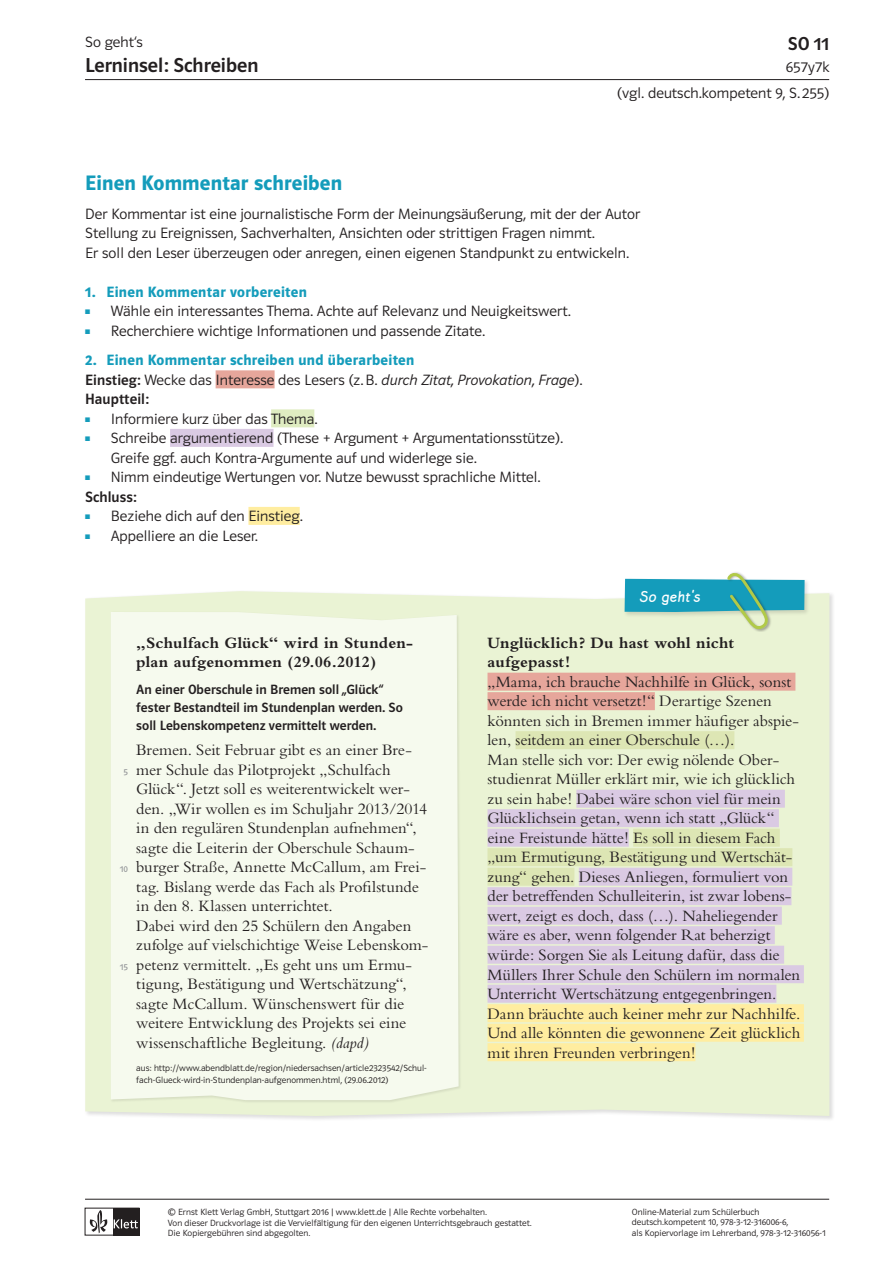
<style>
.page{position:relative;width:893px;height:1263px;background:#fff}
.page>*{position:absolute;margin:0;border:0;box-sizing:border-box;transform-origin:0 0}
.t1{font:21px "Polo ST11 K Hfett";letter-spacing:.01em;color:#149cbb}
.t2{font:20.25px "Polo ST11 K Krftg";color:#231f20}
.t3{font:18.75px "Polo ST11 K Krftg";color:#231f20}
.t4{font:16.5px/19.5px "Bembo";letter-spacing:-.005em;color:#231f20}
.t5{font:700 16.5px/19.5px "Bembo";letter-spacing:.01em;color:#231f20}
.t6{font:700 16.5px "Lemme Script";letter-spacing:.04em;color:#fff}
.t7{font:15px/19.5px "Polo ST11 K Leicht";letter-spacing:.005em;color:#231f20}
.t8{font:15px "Polo ST11 K Hfett";letter-spacing:.02em;color:#149cbb}
.t9{font:15px "Polo ST11 K Krftg";letter-spacing:.005em;color:#231f20}
.t10{font:13.5px/18px "Polo ST11 K Krftg";letter-spacing:.005em;color:#231f20}
.t11{font:9px/10.5px "Polo ST11 K Leicht";letter-spacing:.005em;color:#231f20}
.t12{font:9px "Polo ST11 K Buch";color:#939598}
.s1{color:#149cbb}
.s2{font-family:"Polo ST11 K Krftg"}
.s3{font-family:"Polo ST11 K Leicht Kursiv"}
.s4{font-style:italic}
</style>
<div class="page">
<div style="left:112px;top:1208px;width:27px;height:27px;background:#231f20"></div>
<svg style="left:114px;top:1219px;width:23px;height:9px"></svg>
<svg style="left:90px;top:1210px;width:17px;height:23px"></svg>
<div style="left:85px;top:1208px;width:54px;height:27px;border:1px solid #231f20"></div>
<hr style="left:85px;top:79px;width:744px;height:1px;background:#231f20">
<hr style="left:85px;top:1199px;width:744px;height:1px;background:#231f20">
<div style="left:216px;top:370px;width:59px;height:18px;background:#e6a69b"></div>
<div style="left:271px;top:409px;width:43px;height:18px;background:#dfecc1"></div>
<div style="left:170px;top:429px;width:104px;height:18px;background:#dacae3"></div>
<div style="left:248px;top:507px;width:52px;height:18px;background:#ffeda0"></div>
<div style="left:84px;top:590px;width:751px;height:531px;background:#231f20;opacity:.15"></div>
<svg style="left:85px;top:591px;width:744px;height:525px;background:#eaf2d4"></svg>
<div style="left:111px;top:612px;width:348px;height:488px;background:#f6faee"></div>
<div style="left:487px;top:673px;width:308px;height:18px;background:#e6a69b"></div>
<div style="left:487px;top:692px;width:168px;height:18px;background:#e6a69b"></div>
<div style="left:515px;top:731px;width:219px;height:18px;background:#dde6b4"></div>
<div style="left:576px;top:790px;width:209px;height:18px;background:#dacae3"></div>
<div style="left:487px;top:809px;width:292px;height:18px;background:#dacae3"></div>
<div style="left:487px;top:829px;width:142px;height:18px;background:#dacae3"></div>
<div style="left:633px;top:829px;width:147px;height:18px;background:#dde6b4"></div>
<div style="left:487px;top:848px;width:305px;height:18px;background:#dde6b4"></div>
<div style="left:487px;top:868px;width:87px;height:18px;background:#dde6b4"></div>
<div style="left:579px;top:868px;width:213px;height:18px;background:#dacae3"></div>
<div style="left:487px;top:887px;width:304px;height:18px;background:#dacae3"></div>
<div style="left:487px;top:907px;width:295px;height:18px;background:#dacae3"></div>
<div style="left:487px;top:926px;width:288px;height:18px;background:#dacae3"></div>
<div style="left:487px;top:946px;width:297px;height:18px;background:#dacae3"></div>
<div style="left:487px;top:965px;width:317px;height:18px;background:#dacae3"></div>
<div style="left:487px;top:985px;width:289px;height:18px;background:#dacae3"></div>
<div style="left:487px;top:1004px;width:317px;height:18px;background:#ffeda0"></div>
<div style="left:487px;top:1024px;width:317px;height:18px;background:#ffeda0"></div>
<div style="left:487px;top:1043px;width:208px;height:18px;background:#ffeda0"></div>
<div style="left:623px;top:577px;width:187px;height:41px;background:#231f20;opacity:.15"></div>
<div style="left:727px;top:572px;width:45px;height:60px;background:#231f20;opacity:.4"></div>
<svg style="left:625px;top:573px;width:180px;height:57px;background:#74c1c3"></svg>
<p class="t7" style="left:85px;top:32px;width:59px">So geht‘s</p>
<p class="t3" style="left:788px;top:33px;width:43px">SO 11</p>
<p class="t2" style="left:85px;top:54px;width:175px">Lerninsel: Schreiben</p>
<p class="t7" style="left:786px;top:58px;width:45px">657y7k</p>
<p class="t7" style="left:617px;top:83px;width:213px">(vgl. deutsch.kompetent 9, S. 255)</p>
<p class="t1" style="left:85px;top:171px;width:259px">Einen Kommentar schreiben</p>
<p class="t7" style="left:85px;top:204px;width:556px">Der Kommentar ist eine journalistische Form der Meinungsäußerung, mit der der Autor<br>Stellung zu Ereignissen, Sachverhalten, Ansichten oder strittigen Fragen nimmt.<br>Er soll den Leser überzeugen oder anregen, einen eigenen Standpunkt zu entwickeln.</p>
<p class="t8" style="left:85px;top:283px;width:223px">1. Einen Kommentar vorbereiten</p>
<p class="t7" style="left:85px;top:302px;width:487px"><span class="s1">■</span> Wähle ein interessantes Thema. Achte auf Relevanz und Neuigkeitswert.</p>
<p class="t7" style="left:85px;top:321px;width:401px"><span class="s1">■</span> Recherchiere wichtige Informationen und passende Zitate.</p>
<p class="t8" style="left:85px;top:352px;width:331px">2. Einen Kommentar schreiben und überarbeiten</p>
<p class="t7" style="left:85px;top:370px;width:499px"><span class="s2">Einstieg:</span> Wecke das Interesse des Lesers (z.B. <span class="s3">durch Zitat, Provokation, Frage</span>).</p>
<p class="t9" style="left:85px;top:391px;width:65px">Hauptteil:</p>
<p class="t7" style="left:85px;top:409px;width:234px"><span class="s1">■</span> Informiere kurz über das Thema.</p>
<p class="t7" style="left:111px;top:428px;width:454px;text-indent:-26px"><span class="s1">■</span> Schreibe argumentierend (These + Argument + Argumentationsstütze).<br>Greife ggf. auch Kontra-Argumente auf und widerlege sie.</p>
<p class="t7" style="left:85px;top:467px;width:457px"><span class="s1">■</span> Nimm eindeutige Wertungen vor. Nutze bewusst sprachliche Mittel.</p>
<p class="t9" style="left:85px;top:488px;width:53px">Schluss:</p>
<p class="t7" style="left:85px;top:506px;width:219px"><span class="s1">■</span> Beziehe dich auf den Einstieg.</p>
<p class="t7" style="left:85px;top:526px;width:174px"><span class="s1">■</span> Appelliere an die Leser.</p>
<p class="t12" style="left:123px;top:767px;width:6px">5</p>
<p class="t12" style="left:120px;top:864px;width:10px">10</p>
<p class="t12" style="left:120px;top:962px;width:10px">15</p>
<p class="t5" style="left:136px;top:633px;width:278px">„Schulfach Glück“ wird in Stunden&shy;plan aufgenommen (29.06.2012)</p>
<p class="t10" style="left:136px;top:680px;width:268px">An einer Oberschule in Bremen soll „Glück“ fester Bestandteil im Stundenplan werden. So soll Lebenskompetenz vermittelt werden.</p>
<p class="t4" style="left:136px;top:740px;width:294px">Bremen. Seit Februar gibt es an einer Bre&shy;mer Schule das Pilotprojekt „Schulfach Glück“. Jetzt soll es weiterentwickelt wer&shy;den. „Wir wollen es im Schuljahr 2013/2014 in den regulären Stundenplan aufnehmen“, sagte die Leiterin der Oberschule Schaum&shy;burger Straße, Annette McCallum, am Frei&shy;tag. Bislang werde das Fach als Profilstunde in den 8. Klassen unterrichtet.<br>Dabei wird den 25 Schülern den Angaben zufolge auf vielschichtige Weise Lebenskom&shy;petenz vermittelt. „Es geht uns um Ermu&shy;tigung, Bestätigung und Wertschätzung“, sagte McCallum. Wünschenswert für die weitere Entwicklung des Projekts sei eine wissenschaftliche Begleitung. <span class="s4">(dapd)</span></p>
<p class="t11" style="left:136px;top:1062px;width:292px;line-height:12px">aus: http://www.abendblatt.de/region/niedersachsen/article2323542/Schul&shy;fach-Glueck-wird-in-Stundenplan-aufgenommen.html, (29.06.2012)</p>
<p class="t6" style="left:640px;top:589px;width:62px">So geht‘s</p>
<p class="t5" style="left:487px;top:633px;width:248px">Unglücklich? Du hast wohl nicht aufgepasst!</p>
<p class="t4" style="left:487px;top:672px;width:314px">„Mama, ich brauche Nachhilfe in Glück, sonst werde ich nicht versetzt!“ Derartige Szenen könnten sich in Bremen immer häufiger abspie&shy;len, seitdem an einer Oberschule (…).<br>Man stelle sich vor: Der ewig nölende Ober&shy;studienrat Müller erklärt mir, wie ich glücklich zu sein habe! Dabei wäre schon viel für mein Glücklichsein getan, wenn ich statt „Glück“ eine Freistunde hätte! Es soll in diesem Fach „um Ermutigung, Bestätigung und Wertschät&shy;zung“ gehen. Dieses Anliegen, formuliert von der betreffenden Schulleiterin, ist zwar lobens&shy;wert, zeigt es doch, dass (…). Naheliegender wäre es aber, wenn folgender Rat beherzigt würde: Sorgen Sie als Leitung dafür, dass die Müllers Ihrer Schule den Schülern im normalen Unterricht Wertschätzung entgegenbringen.<br>Dann bräuchte auch keiner mehr zur Nachhilfe.<br>Und alle könnten die gewonnene Zeit glücklich mit ihren Freunden verbringen!</p>
<p class="t11" style="left:168px;top:1207px;width:365px">© Ernst Klett Verlag GmbH, Stuttgart 2016 | www.klett.de | Alle Rechte vorbehalten.<br>Von dieser Druckvorlage ist die Vervielfältigung für den eigenen Unterrichtsgebrauch gestattet.<br>Die Kopiergebühren sind abgegolten.</p>
<p class="t11" style="left:632px;top:1206px;width:195px">Online-Material zum Schülerbuch deutsch.kompetent 10, 978-3-12-316006-6,<br>als Kopiervorlage im Lehrerband, 978-3-12-316056-1</p>
</div>
